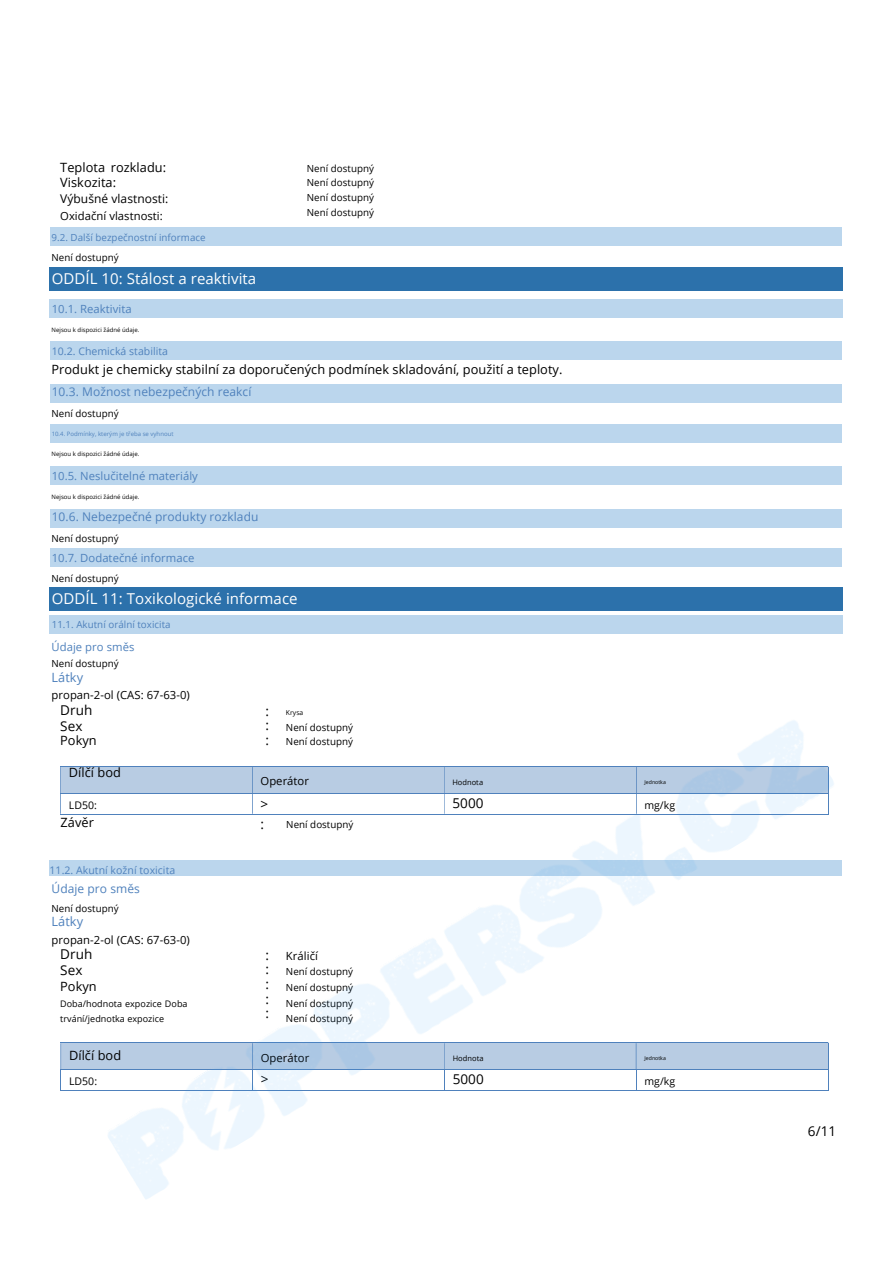
<style>
.page{position:relative;width:894px;height:1264px;background:#fff}
.page>*{position:absolute;margin:0;border:0;box-sizing:border-box;transform-origin:0 0}
.t1{font:15px "Open Sans";letter-spacing:.005em;color:#fff}
.t2{font:13.5px/14.7px "Open Sans";letter-spacing:.005em;color:#000}
.t3{font:12.75px/15.8px "Open Sans";letter-spacing:.005em;color:#000}
.t4{font:12.75px "Open Sans";letter-spacing:.005em;color:#4f81bc}
.t5{font:12px "Open Sans";letter-spacing:.005em;color:#4f81bc}
.t6{font:12px "Open Sans";letter-spacing:.005em;color:#000}
.t7{font:11.25px "Open Sans";letter-spacing:.005em;color:#000}
.t8{font:11.25px "Open Sans";letter-spacing:.005em;color:#4f81bc}
.t9{font:10.5px "Open Sans";letter-spacing:.005em;color:#4f81bc}
.t10{font:10.5px "Open Sans";letter-spacing:.005em;color:#000}
.t11{font:9.75px/14.7px "Open Sans";letter-spacing:.005em;color:#000;text-align:justify}
.t12{font:9.75px "Open Sans";letter-spacing:.005em;color:#4f81bc}
.t13{font:9px/14.7px "Open Sans";letter-spacing:.005em;color:#000}
.t14{font:7.5px "Open Sans";letter-spacing:.005em;color:#000}
.t15{font:6.75px "Open Sans";letter-spacing:.005em;color:#000}
.t16{font:6px "Open Sans";letter-spacing:.005em;color:#000}
.t17{font:6px "Open Sans";letter-spacing:.005em;color:#4f81bc}
.t18{font:5.25px "Open Sans";letter-spacing:.005em;color:#000}
</style>
<div class="page">
<div style="left:50px;top:860px;width:791px;height:16px;background:#bbd6ed"></div>
<div style="left:50px;top:228px;width:791px;height:18px;background:#bbd6ed"></div>
<div style="left:50px;top:268px;width:791px;height:22px;background:#2c71ab"></div>
<div style="left:50px;top:299px;width:791px;height:19px;background:#bbd6ed"></div>
<div style="left:50px;top:342px;width:791px;height:18px;background:#bbd6ed"></div>
<div style="left:50px;top:384px;width:791px;height:18px;background:#bbd6ed"></div>
<div style="left:50px;top:424px;width:791px;height:18px;background:#bbd6ed"></div>
<div style="left:50px;top:467px;width:791px;height:18px;background:#bbd6ed"></div>
<div style="left:50px;top:509px;width:791px;height:18px;background:#bbd6ed"></div>
<div style="left:50px;top:548px;width:791px;height:18px;background:#bbd6ed"></div>
<div style="left:50px;top:588px;width:791px;height:22px;background:#2c71ab"></div>
<div style="left:50px;top:615px;width:791px;height:18px;background:#bbd6ed"></div>
<div style="left:61px;top:1043px;width:191px;height:25px;background:#b8cce3"></div>
<hr style="left:60px;top:1042px;width:767px;height:1px;background:#4f81bc">
<hr style="left:60px;top:1068px;width:767px;height:1px;background:#4f81bc">
<svg style="left:60px;top:1043px;width:1px;height:47px"></svg>
<hr style="left:60px;top:1090px;width:192px;height:1px;background:#4f81bc">
<div style="left:61px;top:767px;width:191px;height:26px;background:#b8cce3"></div>
<hr style="left:60px;top:766px;width:767px;height:1px;background:#4f81bc">
<hr style="left:60px;top:793px;width:767px;height:1px;background:#4f81bc">
<svg style="left:60px;top:767px;width:1px;height:46px"></svg>
<hr style="left:60px;top:813px;width:767px;height:1px;background:#4f81bc">
<img style="left:104px;top:720px;width:730px;height:479px">
<h3 class="t3" style="left:60px;top:159px;width:107px">Teplota rozkladu:<br>Viskozita:</h3>
<p class="t6" style="left:60px;top:190px;width:110px">Výbušné vlastnosti:</p>
<p class="t7" style="left:60px;top:208px;width:104px">Oxidační vlastnosti:</p>
<p class="t12" style="left:52px;top:230px;width:155px">9.2. Další bezpečnostní informace</p>
<p class="t11" style="left:52px;top:250px;width:69px">Není dostupný</p>
<h1 class="t1" style="left:52px;top:267px;width:206px">ODDÍL 10: Stálost a reaktivita</h1>
<p class="t8" style="left:52px;top:301px;width:81px">10.1. Reaktivita</p>
<p class="t16" style="left:52px;top:325px;width:89px">Nejsou k dispozici žádné údaje.</p>
<p class="t9" style="left:52px;top:344px;width:118px">10.2. Chemická stabilita</p>
<p class="t11" style="left:307px;top:160px;width:69px">Není dostupný Není dostupný Není dostupný Není dostupný</p>
<h3 class="t3" style="left:52px;top:361px;width:512px">Produkt je chemicky stabilní za doporučených podmínek skladování, použití a teploty.</h3>
<p class="t5" style="left:52px;top:383px;width:201px">10.3. Možnost nebezpečných reakcí</p>
<p class="t11" style="left:52px;top:406px;width:69px">Není dostupný</p>
<p class="t17" style="left:52px;top:430px;width:123px">10.4. Podmínky, kterým je třeba se vyhnout</p>
<p class="t16" style="left:52px;top:450px;width:89px">Nejsou k dispozici žádné údaje.</p>
<p class="t16" style="left:52px;top:492px;width:89px">Nejsou k dispozici žádné údaje.</p>
<p class="t8" style="left:52px;top:468px;width:148px">10.5. Neslučitelné materiály</p>
<p class="t5" style="left:52px;top:508px;width:208px">10.6. Nebezpečné produkty rozkladu</p>
<p class="t11" style="left:52px;top:531px;width:69px">Není dostupný</p>
<p class="t11" style="left:52px;top:570px;width:69px">Není dostupný</p>
<p class="t8" style="left:52px;top:550px;width:144px">10.7. Dodatečné informace</p>
<h1 class="t1" style="left:52px;top:588px;width:247px">ODDÍL 11: Toxikologické informace</h1>
<p class="t12" style="left:52px;top:617px;width:120px">11.1. Akutní orální toxicita</p>
<p class="t8" style="left:52px;top:639px;width:84px">Údaje pro směs</p>
<p class="t11" style="left:52px;top:655px;width:69px">Není dostupný</p>
<h3 class="t4" style="left:52px;top:668px;width:33px">Látky</h3>
<p class="t7" style="left:52px;top:687px;width:140px">propan-2-ol (CAS: 67-63-0)</p>
<h2 class="t2" style="left:60px;top:702px;width:34px;line-height:15.8px">Druh<br>Sex</h2>
<h3 class="t3" style="left:60px;top:732px;width:38px">Pokyn</h3>
<h3 class="t3" style="left:69px;top:763px;width:54px">Dílčí bod</h3>
<p class="t10" style="left:69px;top:797px;width:30px">LD50:</p>
<h3 class="t3" style="left:61px;top:814px;width:35px">Závěr</h3>
<p class="t9" style="left:50px;top:862px;width:127px">11.2. Akutní kožní toxicita</p>
<p class="t5" style="left:52px;top:880px;width:90px">Údaje pro směs</p>
<p class="t11" style="left:52px;top:901px;width:69px">Není dostupný</p>
<h3 class="t4" style="left:52px;top:912px;width:33px">Látky</h3>
<p class="t7" style="left:52px;top:931px;width:140px">propan-2-ol (CAS: 67-63-0)</p>
<h2 class="t2" style="left:60px;top:946px;width:34px;line-height:15.8px">Druh<br>Sex</h2>
<h3 class="t3" style="left:60px;top:977px;width:38px">Pokyn</h3>
<p class="t13" style="left:60px;top:996px;width:129px">Doba/hodnota expozice Doba trvání/jednotka expozice</p>
<h3 class="t3" style="left:69px;top:1047px;width:54px">Dílčí bod</h3>
<p class="t10" style="left:69px;top:1073px;width:30px">LD50:</p>
<h2 class="t2" style="left:265px;top:703px;width:5px;text-align:justify">: : :</h2>
<p class="t15" style="left:286px;top:707px;width:19px">Krysa</p>
<p class="t11" style="left:286px;top:719px;width:69px">Není dostupný<br>Není dostupný</p>
<p class="t7" style="left:260px;top:773px;width:50px">Operátor</p>
<h2 class="t2" style="left:260px;top:793px;width:9px;line-height:20.2px">&gt; :</h2>
<p class="t11" style="left:286px;top:817px;width:69px">Není dostupný</p>
<h2 class="t2" style="left:265px;top:947px;width:5px;text-align:justify">: : : : :</h2>
<p class="t7" style="left:286px;top:948px;width:33px">Králičí</p>
<p class="t11" style="left:286px;top:963px;width:69px;line-height:15.8px">Není dostupný Není dostupný Není dostupný</p>
<p class="t11" style="left:286px;top:1010px;width:69px">Není dostupný</p>
<p class="t7" style="left:260px;top:1049px;width:50px">Operátor</p>
<h2 class="t2" style="left:260px;top:1071px;width:9px">&gt;</h2>
<p class="t14" style="left:452px;top:776px;width:32px">Hodnota</p>
<h2 class="t2" style="left:452px;top:795px;width:33px">5000</h2>
<p class="t14" style="left:452px;top:1052px;width:32px">Hodnota</p>
<h2 class="t2" style="left:452px;top:1071px;width:33px">5000</h2>
<p class="t18" style="left:644px;top:778px;width:23px">Jednotka</p>
<p class="t10" style="left:644px;top:797px;width:32px">mg/kg</p>
<p class="t18" style="left:644px;top:1054px;width:23px">Jednotka</p>
<p class="t10" style="left:644px;top:1073px;width:32px">mg/kg</p>
<h2 class="t2" style="left:807px;top:1123px;width:30px">6/11</h2>
</div>
